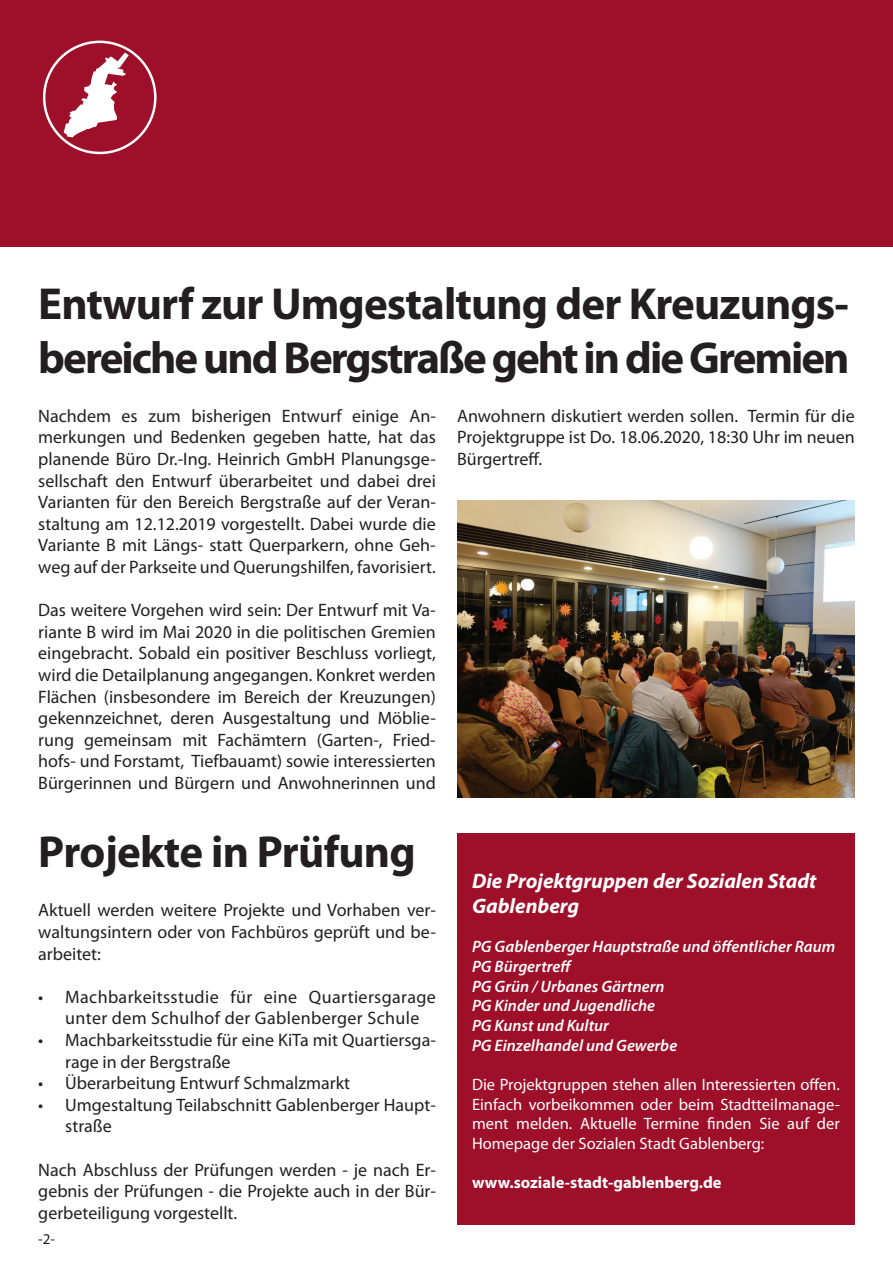
<style>
.page{position:relative;width:893px;height:1263px;background:#fff}
.page>*{position:absolute;margin:0;border:0;box-sizing:border-box;transform-origin:0 0}
.t1{font:700 45px/54px "Myriad Pro";letter-spacing:-.04em;color:#231f20}
.t2{font:700 45px "Myriad Pro";letter-spacing:-.02em;color:#231f20}
.t3{font:italic 700 21px/25.2px "Myriad Pro";color:#fff}
.t4{font:18px/21.6px "Myriad Pro";color:#231f20;text-align:justify}
.t5{font:18px/21.6px "Myriad Pro";letter-spacing:.02em;color:#231f20;text-align:center}
.t6{font:16.5px/19.5px "Myriad Pro";color:#fff;text-align:justify}
.t7{font:italic 600 16.5px/19.8px "Myriad Pro";color:#fff}
.t8{font:700 16.5px "Myriad Pro";color:#fff}
.t9{font:15px "Myriad Pro";color:#231f20}
</style>
<div class="page">
<div style="left:0;top:0;width:893px;height:247px;background:#9e0f29"></div>
<svg style="left:64px;top:53px;width:65px;height:84px"></svg>
<div style="left:43px;top:41px;width:114px;height:113px;border:2px solid #fff;border-radius:50%"></div>
<div style="left:457px;top:833px;width:398px;height:392px;background:#9e0f29"></div>
<img style="left:457px;top:500px;width:398px;height:297px">
<h1 class="t1" style="left:38px;top:275px;width:813px">Entwurf zur Umgestaltung der Kreuzungs&shy;bereiche und Bergstraße geht in die Gremien</h1>
<p class="t4" style="left:38px;top:405px;width:399px">Nachdem es zum bisherigen Entwurf einige An&shy;merkungen und Bedenken gegeben hatte, hat das planende Büro Dr.-Ing. Heinrich GmbH Planungsge&shy;sellschaft den Entwurf überarbeitet und dabei drei Varianten für den Bereich Bergstraße auf der Veran&shy;staltung am 12.12.2019 vorgestellt. Dabei wurde die Variante B mit Längs- statt Querparkern, ohne Geh&shy;weg auf der Parkseite und Querungshilfen, favorisiert.</p>
<p class="t4" style="left:38px;top:599px;width:399px">Das weitere Vorgehen wird sein: Der Entwurf mit Va&shy;riante B wird im Mai 2020 in die politischen Gremien eingebracht. Sobald ein positiver Beschluss vorliegt, wird die Detailplanung angegangen. Konkret werden Flächen (insbesondere im Bereich der Kreuzungen) gekennzeichnet, deren Ausgestaltung und Möblie&shy;rung gemeinsam mit Fachämtern (Garten-, Fried&shy;hofs- und Forstamt, Tiefbauamt) sowie interessierten Bürgerinnen und Bürgern und Anwohnerinnen und</p>
<h1 class="t2" style="left:38px;top:823px;width:379px">Projekte in Prüfung</h1>
<p class="t4" style="left:38px;top:899px;width:399px">Aktuell werden weitere Projekte und Vorhaben ver&shy;waltungsintern oder von Fachbüros geprüft und be&shy;arbeitet:</p>
<p class="t5" style="left:38px;top:986px;width:399px">• Machbarkeitsstudie für eine Quartiersgarage unter dem Schulhof der Gablenberger Schule</p>
<p class="t4" style="left:65px;top:1029px;width:372px;text-indent:-27px">• Machbarkeitsstudie für eine KiTa mit Quartiersga&shy;rage in der Bergstraße</p>
<p class="t4" style="left:38px;top:1072px;width:313px">• Überarbeitung Entwurf Schmalzmarkt</p>
<p class="t4" style="left:65px;top:1094px;width:372px;text-indent:-27px">• Umgestaltung Teilabschnitt Gablenberger Haupt&shy;straße</p>
<p class="t4" style="left:38px;top:1158px;width:399px">Nach Abschluss der Prüfungen werden - je nach Er&shy;gebnis der Prüfungen - die Projekte auch in der Bür&shy;gerbeteiligung vorgestellt.</p>
<p class="t9" style="left:38px;top:1230px;width:18px">-2-</p>
<p class="t4" style="left:457px;top:405px;width:399px">Anwohnern diskutiert werden sollen. Termin für die Projektgruppe ist Do. 18.06.2020, 18:30 Uhr im neuen Bürgertreff.</p>
<p class="t3" style="left:472px;top:867px;width:346px">Die Projektgruppen der Sozialen Stadt<br>Gablenberg</p>
<p class="t7" style="left:472px;top:936px;width:365px">PG Gablenberger Hauptstraße und öffentlicher Raum<br>PG Bürgertreff<br>PG Grün / Urbanes Gärtnern<br>PG Kinder und Jugendliche<br>PG Kunst und Kultur<br>PG Einzelhandel und Gewerbe</p>
<p class="t6" style="left:472px;top:1074px;width:369px">Die Projektgruppen stehen allen Interessierten offen.<br>Einfach vorbeikommen oder beim Stadtteilmanage&shy;ment melden. Aktuelle Termine finden Sie auf der Homepage der Sozialen Stadt Gablenberg:</p>
<p class="t8" style="left:472px;top:1171px;width:251px">www.soziale-stadt-gablenberg.de</p>
</div>
